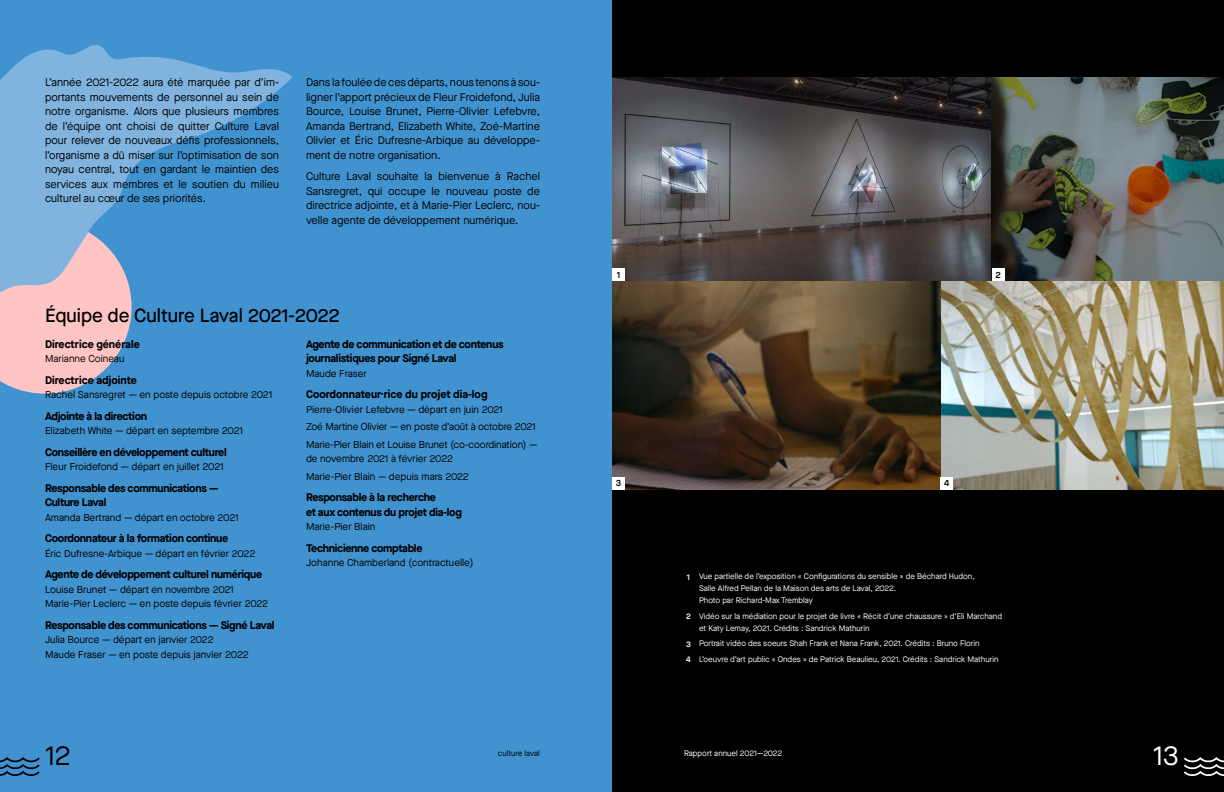
<style>
.page{position:relative;width:1224px;height:792px;background:#fff}
.page>*{position:absolute;margin:0;border:0;box-sizing:border-box;transform-origin:0 0}
.t1{font:27.5px "Maison Neue";color:#000}
.t2{font:27.5px "Maison Neue";color:#fff}
.t3{font:500 19px "Maison Neue";color:#000}
.t4{font:11px/14.5px "Maison Neue";color:#000;text-align:justify}
.t5{font:700 11px/14.5px "Maison Neue";letter-spacing:-.025em;color:#000}
.t6{font:700 11px "Maison Neue";color:#000}
.t7{font:10px/17.5px "Maison Neue";color:#000}
.t8{font:600 9px "Maison Neue";color:#000}
.t9{font:8px/12px "Maison Neue";color:#fff}
.t10{font:8px "Maison Neue";color:#000}
.s1{font-weight:600}
</style>
<div class="page">
<div style="left:0;top:0;width:612px;height:792px;background:#4193d0"></div>
<div style="left:612px;top:0;width:612px;height:792px;background:#000"></div>
<svg style="left:0;top:338px;width:126px;height:56px"></svg>
<img style="left:612px;top:77px;width:380px;height:204px">
<img style="left:992px;top:77px;width:232px;height:204px">
<img style="left:940px;top:281px;width:284px;height:208px">
<svg style="left:612px;top:281px;width:328px;height:208px;background:#493925"></svg>
<div style="left:612px;top:269px;width:13px;height:12px;background:#fff"></div>
<div style="left:940px;top:477px;width:13px;height:12px;background:#fff"></div>
<div style="left:992px;top:269px;width:12px;height:12px;background:#fff"></div>
<div style="left:612px;top:477px;width:13px;height:12px;background:#fff"></div>
<svg style="left:0;top:45px;width:293px;height:293px"></svg>
<svg style="left:1184px;top:757px;width:40px;height:20px"></svg>
<svg style="left:0;top:757px;width:40px;height:19px"></svg>
<p class="t4" style="left:45px;top:75px;width:236px">L’année 2021-2022 aura été marquée par d’im&shy;portants mouvements de personnel au sein de notre organisme. Alors que plusieurs membres de l’équipe ont choisi de quitter Culture Laval pour relever de nouveaux défis professionnels, l’organisme a dû miser sur l’optimisation de son noyau central, tout en gardant le maintien des services aux membres et le soutien du milieu culturel au cœur de ses priorités.</p>
<p class="t4" style="left:306px;top:75px;width:236px">Dans la foulée de ces départs, nous tenons à sou&shy;ligner l’apport précieux de Fleur Froidefond, Julia Bource, Louise Brunet, Pierre-Olivier Lefebvre, Amanda Bertrand, Elizabeth White, Zoé-Martine Olivier et Éric Dufresne-Arbique au développe&shy;ment de notre organisation.</p>
<p class="t4" style="left:306px;top:169px;width:236px">Culture Laval souhaite la bienvenue à Rachel Sansregret, qui occupe le nouveau poste de directrice adjointe, et à Marie-Pier Leclerc, nou&shy;velle agente de développement numérique.</p>
<h2 class="t3" style="left:45px;top:302px;width:296px">Équipe de Culture Laval 2021-2022</h2>
<p class="t6" style="left:45px;top:336px;width:96px">Directrice générale</p>
<p class="t7" style="left:45px;top:350px;width:81px">Marianne Coineau</p>
<p class="t6" style="left:45px;top:372px;width:93px">Directrice adjointe</p>
<p class="t7" style="left:45px;top:386px;width:229px">Rachel Sansregret — en poste depuis octobre 2021</p>
<p class="t5" style="left:45px;top:408px;width:104px">Adjointe à la direction</p>
<p class="t7" style="left:45px;top:422px;width:200px">Elizabeth White — départ en septembre 2021</p>
<p class="t5" style="left:45px;top:444px;width:183px">Conseillère en développement culturel</p>
<p class="t7" style="left:45px;top:458px;width:180px">Fleur Froidefond — départ en juillet 2021</p>
<p class="t5" style="left:45px;top:480px;width:175px">Responsable des communications —<br>Culture Laval</p>
<p class="t7" style="left:45px;top:508px;width:195px">Amanda Bertrand — départ en octobre 2021</p>
<p class="t5" style="left:45px;top:531px;width:185px">Coordonnateur à la formation continue</p>
<p class="t7" style="left:45px;top:544px;width:212px">Éric Dufresne-Arbique — départ en février 2022</p>
<p class="t5" style="left:45px;top:567px;width:219px">Agente de développement culturel numérique</p>
<p class="t7" style="left:45px;top:582px;width:225px;line-height:14.5px">Louise Brunet — départ en novembre 2021<br>Marie-Pier Leclerc — en poste depuis février 2022</p>
<p class="t5" style="left:45px;top:617px;width:231px">Responsable des communications — Signé Laval</p>
<p class="t7" style="left:45px;top:632px;width:205px;line-height:14.5px">Julia Bource — départ en janvier 2022<br>Maude Fraser — en poste depuis janvier 2022</p>
<p class="t5" style="left:306px;top:336px;width:199px">Agente de communication et de contenus journalistiques pour Signé Laval</p>
<p class="t7" style="left:306px;top:364px;width:62px">Maude Fraser</p>
<p class="t6" style="left:306px;top:386px;width:183px">Coordonnateur·rice du projet dia-log</p>
<p class="t7" style="left:306px;top:400px;width:233px">Pierre-Olivier Lefebvre — départ en juin 2021<br>Zoé Martine Olivier — en poste d’août à octobre 2021<br>Marie-Pier Blain et Louise Brunet (co-coordination) —</p>
<p class="t7" style="left:306px;top:450px;width:164px">de novembre 2021 à février 2022<br>Marie-Pier Blain — depuis mars 2022</p>
<p class="t5" style="left:306px;top:490px;width:157px">Responsable à la recherche<br>et aux contenus du projet dia-log</p>
<p class="t7" style="left:306px;top:518px;width:71px">Marie-Pier Blain</p>
<p class="t5" style="left:306px;top:540px;width:118px">Technicienne comptable</p>
<p class="t7" style="left:306px;top:554px;width:169px">Johanne Chamberland (contractuelle)</p>
<p class="t8" style="left:617px;top:269px;width:5px">1</p>
<p class="t8" style="left:995px;top:269px;width:7px">2</p>
<p class="t8" style="left:616px;top:477px;width:7px">3</p>
<p class="t8" style="left:944px;top:477px;width:7px">4</p>
<p class="t9" style="left:699px;top:571px;width:277px;text-indent:-12px"><span class="s1">1</span> Vue partielle de l’exposition « Configurations du sensible » de Béchard Hudon,<br>Salle Alfred Pellan de la Maison des arts de Laval, 2022.<br>Photo par Richard-Max Tremblay</p>
<p class="t9" style="left:699px;top:610px;width:305px;text-indent:-13px"><span class="s1">2</span> Vidéo sur la médiation pour le projet de livre « Récit d’une chaussure » d’Eli Marchand et Katy Lemay, 2021. Crédits : Sandrick Mathurin</p>
<p class="t9" style="left:686px;top:636px;width:314px;line-height:15.5px"><span class="s1">3</span> Portrait vidéo des soeurs Shah Frank et Nana Frank, 2021. Crédits : Bruno Florin<br><span class="s1">4</span> L’oeuvre d’art public « Ondes » de Patrick Beaulieu, 2021. Crédits : Sandrick Mathurin</p>
<h1 class="t1" style="left:45px;top:737px;width:28px">12</h1>
<h1 class="t2" style="left:1153px;top:737px;width:27px">13</h1>
<p class="t10" style="left:498px;top:748px;width:44px">culture laval</p>
<p class="t9" style="left:684px;top:747px;width:100px">Rapport annuel 2021—2022</p>
</div>
